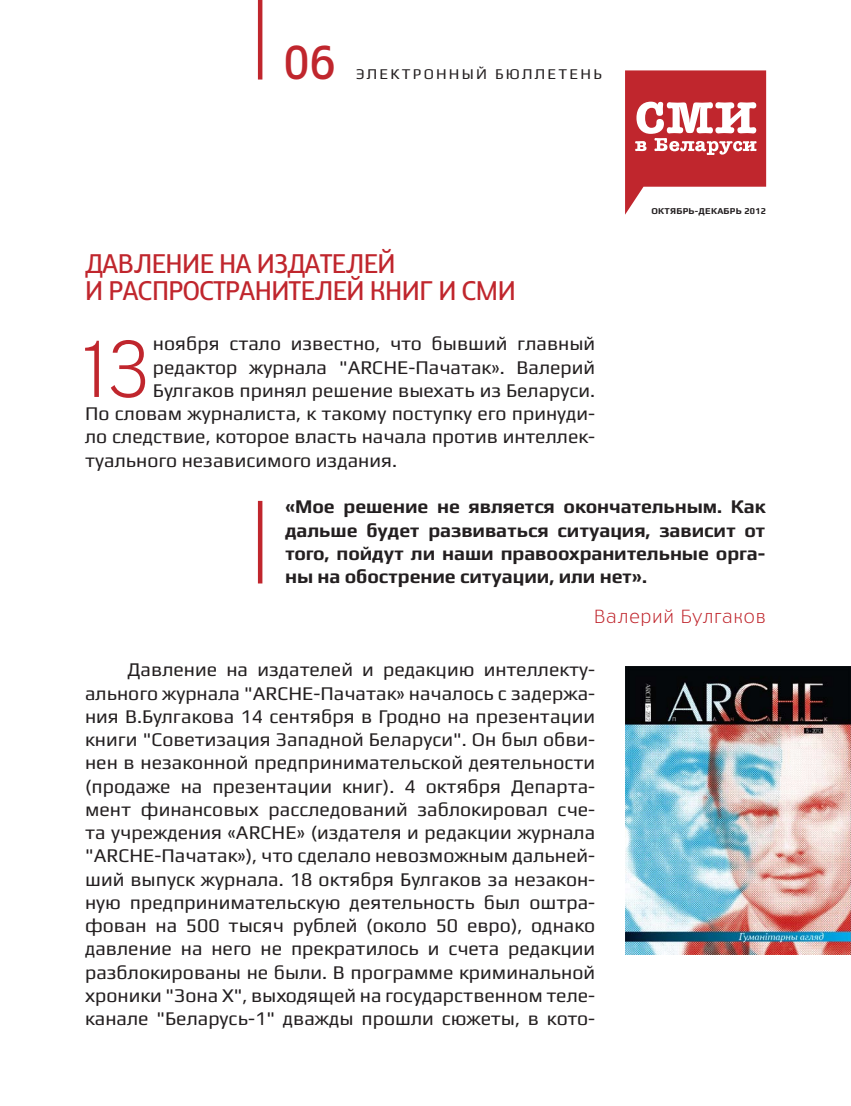
<style>
.page{position:relative;width:851px;height:1106px;background:#fff}
.page>*{position:absolute;margin:0;border:0;box-sizing:border-box;transform-origin:0 0}
.t1{font:300 76.2px "Truth CYR";color:#c0262d}
.t2{font:45px "Truth CYR";color:#c0262d}
.t3{font:25.5px/27px "Truth CYR";letter-spacing:-.02em;color:#c0262d}
.t4{font:19.5px/23.2px "Play";color:#231f20;text-align:justify}
.t5{font:700 19.5px/23.2px "Play";letter-spacing:-.005em;color:#231f20;text-align:justify}
.t6{font:300 18px "Truth CYR";letter-spacing:.065em;color:#c0262d}
.t7{font:15px "Play";letter-spacing:.15em;color:#231f20}
.t8{font:700 9px "Play";letter-spacing:.03em;color:#231f20}
</style>
<div class="page">
<svg style="left:625px;top:70px;width:141px;height:145px"></svg>
<hr style="left:258px;top:0;width:4px;height:80px;background:#c0262d">
<hr style="left:258px;top:501px;width:4px;height:82px;background:#c0262d">
<img style="left:625px;top:666px;width:225px;height:288px">
<h2 class="t2" style="left:284px;top:36px;width:52px">06</h2>
<p class="t7" style="left:356px;top:65px;width:247px">Электро нный Бюллетень</p>
<h3 class="t3" style="left:85px;top:250px;width:432px">ДАВЛЕНИЕ НА ИЗДАТЕЛЕЙ<br>И РАСПРОСТРАНИТЕЛЕЙ КНИГ И СМИ</h3>
<p class="t8" style="left:651px;top:206px;width:116px">Октябрь-декабрь 2012</p>
<h1 class="t1" style="left:84px;top:324px;width:65px">13</h1>
<p class="t4" style="left:153px;top:332px;width:444px">ноября стало известно, что бывший главный</p>
<p class="t4" style="left:153px;top:355px;width:444px">редактор журнала "ARCHE-Пачатак». Валерий</p>
<p class="t4" style="left:153px;top:378px;width:444px">Булгаков принял решение выехать из Беларуси.</p>
<p class="t4" style="left:85px;top:401px;width:511px">По словам журналиста, к такому поступку его принуди-</p>
<p class="t4" style="left:85px;top:425px;width:511px">ло следствие, которое власть начала против интеллек-</p>
<p class="t4" style="left:85px;top:448px;width:313px">туального независимого издания.</p>
<p class="t5" style="left:285px;top:495px;width:482px">«Мое решение не является окончательным. Как дальше будет развиваться ситуация, зависит от того, пойдут ли наши правоохранительные орга&shy;ны на обострение ситуации, или нет».</p>
<p class="t6" style="left:594px;top:606px;width:173px">Валерий Булгаков</p>
<p class="t4" style="left:85px;top:657px;width:511px;text-indent:43px">Давление на издателей и редакцию интеллекту&shy;ального журнала "ARCHE-Пачатак» началось с задержа&shy;ния В.Булгакова 14 сентября в Гродно на презентации книги "Советизация Западной Беларуси". Он был обви&shy;нен в незаконной предпринимательской деятельности (продаже на презентации книг). 4 октября Департа&shy;мент финансовых расследований заблокировал сче&shy;та учреждения «ARCHE» (издателя и редакции журнала "ARCHE-Пачатак»), что сделало невозможным дальней&shy;ший выпуск журнала. 18 октября Булгаков за незакон&shy;ную предпринимательскую деятельность был оштра&shy;фован на 500 тысяч рублей (около 50 евро), однако давление на него не прекратилось и счета редакции разблокированы не были. В программе криминальной хроники "Зона Х", выходящей на государственном теле&shy;канале "Беларусь-1" дважды прошли сюжеты, в кото-</p>
</div>
